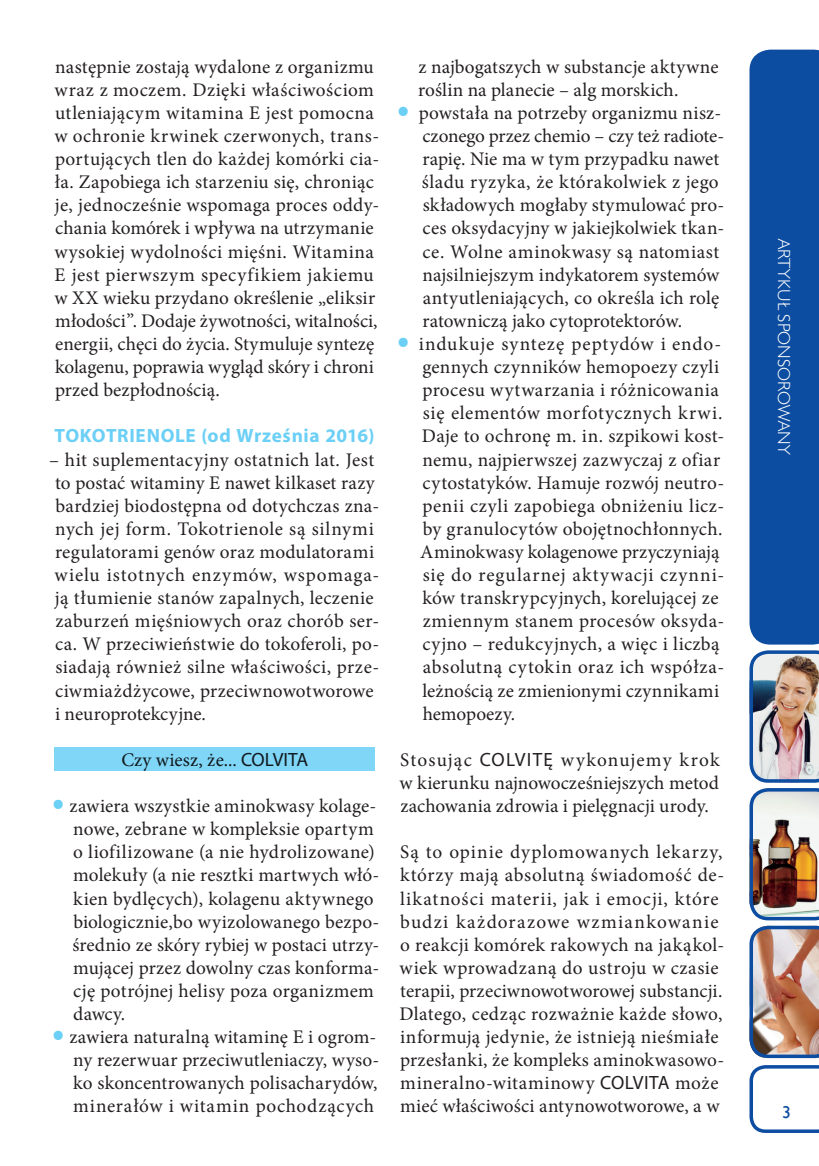
<style>
.page{position:relative;width:819px;height:1166px;background:#fff}
.page>*{position:absolute;margin:0;border:0;box-sizing:border-box;transform-origin:0 0}
.t1{font:19.25px/23.1px "Minion Pro";letter-spacing:.015em;color:#231f20}
.t2{font:700 19.25px "Myriad Pro";letter-spacing:.035em;color:#6bcff6}
.t3{font:17.5px "Humanst 521 Lt EU";letter-spacing:.01em;color:#fff}
.t4{font:17.5px "Humanst 521 EU";color:#0d4da1}
.s1{font-family:"Myriad Pro"}
.s2{font-size:35px;color:#6bcff6}
</style>
<div class="page">
<img style="left:749px;top:650px;width:70px;height:270px">
<img style="left:749px;top:926px;width:70px;height:132px">
<svg style="left:749px;top:1065px;width:70px;height:68px"></svg>
<svg style="left:749px;top:50px;width:70px;height:594px;background:#1f5aa8"></svg>
<div style="left:55px;top:748px;width:320px;height:23px;background:#80d6f7"></div>
<p class="t1" style="left:54px;top:55px;width:326px">następnie zostają wydalone z organizmu wraz z moczem. Dzięki właściwościom utleniającym witamina E jest pomocna w ochronie krwinek czerwonych, trans&shy;portujących tlen do każdej komórki cia&shy;ła. Zapobiega ich starzeniu się, chroniąc je, jednocześnie wspomaga proces oddy&shy;chania komórek i wpływa na utrzymanie wysokiej wydolności mięśni. Witamina E jest pierwszym specyfikiem jakiemu w XX wieku przydano określenie „eliksir młodości”. Dodaje żywotności, witalności, energii, chęci do życia. Stymuluje syntezę kolagenu, poprawia wygląd skóry i chroni przed bezpłodnością.</p>
<p class="t2" style="left:54px;top:423px;width:321px">TOKOTRIENOLE (OD WRZEŚNIA 2016)</p>
<p class="t1" style="left:49px;top:448px;width:332px">– hit suplementacyjny ostatnich lat. Jest to postać witaminy E nawet kilkaset razy bardziej biodostępna od dotychczas zna&shy;nych jej form. Tokotrienole są silnymi regulatorami genów oraz modulatorami wielu istotnych enzymów, wspomaga&shy;ją tłumienie stanów zapalnych, leczenie zaburzeń mięśniowych oraz chorób ser&shy;ca. W przeciwieństwie do tokoferoli, po&shy;siadają również silne właściwości, prze&shy;ciwmiażdżycowe, przeciwnowotworowe<br>i neuroprotekcyjne.</p>
<p class="t1" style="left:121px;top:748px;width:188px">Czy wiesz, że... <span class="s1">COLVITA</span></p>
<p class="t1" style="left:72px;top:794px;width:308px;text-indent:-21px"><span class="s2">•</span> zawiera wszystkie aminokwasy kolage&shy;nowe, zebrane w kompleksie opartym o liofilizowane (a nie hydrolizowane) molekuły (a nie resztki martwych włó&shy;kien bydlęcych), kolagenu aktywnego biologicznie,bo wyizolowanego bezpo&shy;średnio ze skóry rybiej w postaci utrzy&shy;mującej przez dowolny czas konforma&shy;cję potrójnej helisy poza organizmem dawcy.</p>
<p class="t1" style="left:73px;top:1025px;width:307px;text-indent:-22px"><span class="s2">•</span> zawiera naturalną witaminę E i ogrom&shy;ny rezerwuar przeciwutleniaczy, wyso&shy;ko skoncentrowanych polisacharydów, minerałów i witamin pochodzących</p>
<p class="t1" style="left:418px;top:55px;width:302px">z najbogatszych w substancje aktywne roślin na planecie – alg morskich.</p>
<p class="t1" style="left:422px;top:101px;width:304px;text-indent:-25px"><span class="s2">•</span> powstała na potrzeby organizmu nisz&shy;czonego przez chemio – czy też radiote&shy;rapię. Nie ma w tym przypadku nawet śladu ryzyka, że którakolwiek z jego składowych mogłaby stymulować pro&shy;ces oksydacyjny w jakiejkolwiek tkan&shy;ce. Wolne aminokwasy są natomiast najsilniejszym indykatorem systemów antyutleniających, co określa ich rolę ratowniczą jako cytoprotektorów.</p>
<p class="t1" style="left:420px;top:332px;width:305px;text-indent:-24px"><span class="s2">•</span> indukuje syntezę peptydów i endo&shy;gennych czynników hemopoezy czyli procesu wytwarzania i różnicowania się elementów morfotycznych krwi.<br>Daje to ochronę m. in. szpikowi kost&shy;nemu, najpierwszej zazwyczaj z ofiar cytostatyków. Hamuje rozwój neutro&shy;penii czyli zapobiega obniżeniu licz&shy;by granulocytów obojętnochłonnych.<br>Aminokwasy kolagenowe przyczyniają się do regularnej aktywacji czynni&shy;ków transkrypcyjnych, korelującej ze zmiennym stanem procesów oksyda&shy;cyjno – redukcyjnych, a więc i liczbą absolutną cytokin oraz ich współza&shy;leżnością ze zmienionymi czynnikami hemopoezy.</p>
<p class="t1" style="left:399px;top:748px;width:321px;text-align:justify">Stosując <span class="s1">COLVITĘ</span> wykonujemy krok w kierunku najnowocześniejszych metod zachowania zdrowia i pielęgnacji urody.</p>
<p class="t1" style="left:399px;top:841px;width:326px">Są to opinie dyplomowanych lekarzy, którzy mają absolutną świadomość de&shy;likatności materii, jak i emocji, które budzi każdorazowe wzmiankowanie o reakcji komórek rakowych na jakąkol&shy;wiek wprowadzaną do ustroju w czasie terapii, przeciwnowotworowej substancji.<br>Dlatego, cedząc rozważnie każde słowo, informują jedynie, że istnieją nieśmiałe przesłanki, że kompleks aminokwasowo&shy;mineralno-witaminowy <span class="s1">COLVITA</span></p>
<p class="t1" style="left:400px;top:1072px;width:321px;text-align:right">może<br>mieć właściwości antynowotworowe, a w</p>
<p class="t3" style="left:795px;top:239px;width:218px;rotate:90deg">artykuł sponsorowany</p>
<p class="t4" style="left:782px;top:1101px;width:10px">3</p>
</div>
